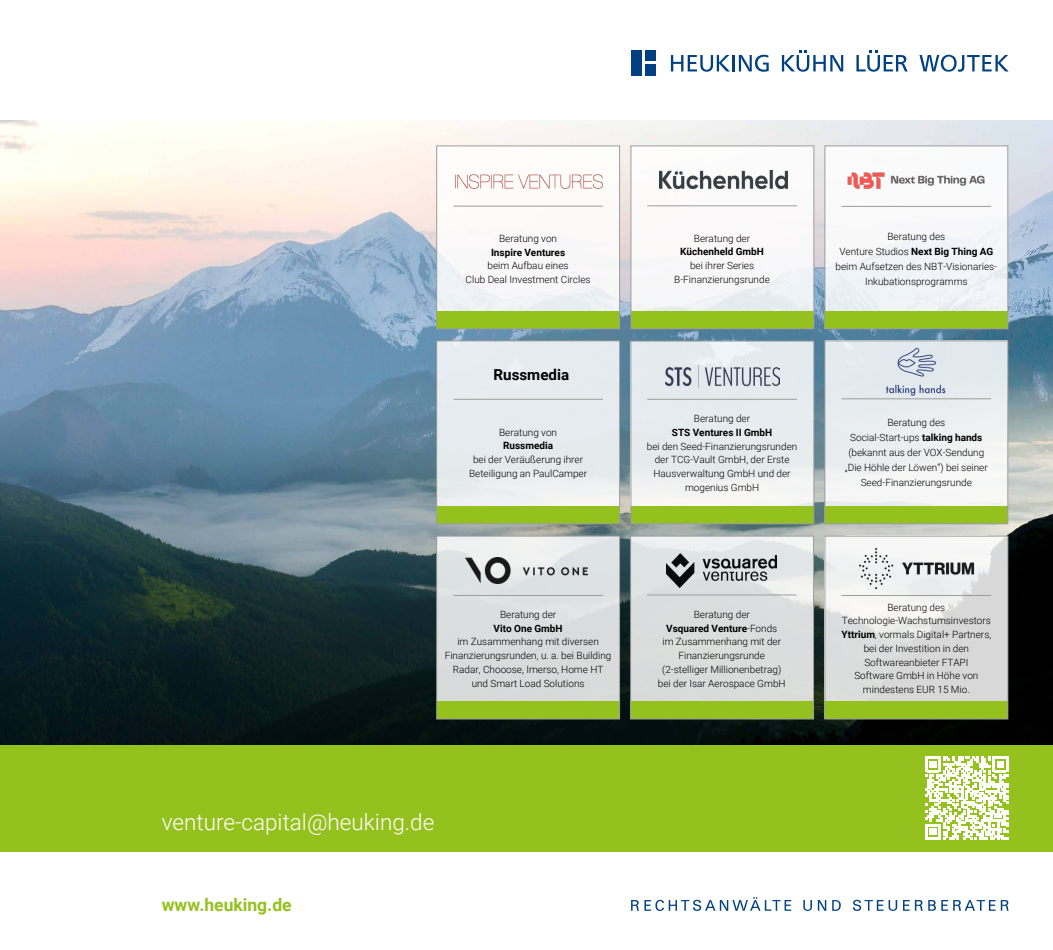
<style>
.page{position:relative;width:1053px;height:950px;background:#fff}
.page>*{position:absolute;margin:0;border:0;box-sizing:border-box;transform-origin:0 0}
.t1{font:300 22.5px "Roboto";color:#fff}
.t2{font:700 17.5px "Roboto";color:#95c11f}
.t3{font:700 15.12px "Roboto";color:#000}
.t4{font:300 10px/13.8px "Roboto";color:#000;text-align:center}
.t5{font:700 10px "Roboto";color:#000}
.s1{font-weight:700}
</style>
<div class="page">
<img style="left:0;top:120px;width:1052px;height:625px">
<svg style="left:919px;top:55px;width:89px;height:17px"></svg>
<svg style="left:671px;top:55px;width:97px;height:17px"></svg>
<div style="left:631px;top:51px;width:11px;height:25px;background:#004082"></div>
<div style="left:645px;top:51px;width:11px;height:10px;background:#004082"></div>
<div style="left:645px;top:64px;width:11px;height:12px;background:#004082"></div>
<svg style="left:781px;top:51px;width:62px;height:21px"></svg>
<svg style="left:856px;top:51px;width:51px;height:21px"></svg>
<svg style="left:631px;top:897px;width:377px;height:14px"></svg>
<div style="left:0;top:745px;width:1052px;height:106px;background:#95c11f"></div>
<svg style="left:925px;top:756px;width:83px;height:83px"></svg>
<div style="left:437px;top:146px;width:182px;height:174px;background:linear-gradient(to bottom,#fffefc,#f0f3f6)"></div>
<img style="left:450px;top:167px;width:164px;height:32px">
<hr style="left:453px;top:206px;width:150px;height:1px;background:#9d9d9c">
<div style="left:436px;top:311px;width:183px;height:18px;background:#95c11f"></div>
<div style="left:436px;top:146px;width:183px;height:183px;border:1px solid #9d9d9c"></div>
<svg style="left:632px;top:148px;width:180px;height:163px"></svg>
<hr style="left:647px;top:205px;width:149px;height:1px;background:#9d9d9c">
<div style="left:631px;top:311px;width:182px;height:18px;background:#95c11f"></div>
<img style="left:659px;top:171px;width:128px;height:17px">
<div style="left:630px;top:146px;width:184px;height:183px;border:1px solid #9d9d9c"></div>
<div style="left:824px;top:146px;width:183px;height:183px;background:linear-gradient(to right,#f5f7f9,#f4f6f9)"></div>
<hr style="left:841px;top:206px;width:150px;height:1px;background:#9d9d9c">
<div style="left:824px;top:311px;width:183px;height:18px;background:#95c11f"></div>
<img style="left:847px;top:172px;width:138px;height:17px">
<div style="left:824px;top:146px;width:183px;height:183px;border:1px solid #9d9d9c"></div>
<div style="left:436px;top:341px;width:183px;height:182px;background:#e5ebef"></div>
<hr style="left:453px;top:399px;width:150px;height:1px;background:#9d9d9c">
<div style="left:436px;top:506px;width:183px;height:17px;background:#95c11f"></div>
<div style="left:436px;top:341px;width:183px;height:183px;border:1px solid #9d9d9c"></div>
<div style="left:824px;top:341px;width:183px;height:165px;background:linear-gradient(to right,#e9eef0,#eff2f2)"></div>
<img style="left:881px;top:343px;width:70px;height:57px">
<hr style="left:841px;top:398px;width:150px;height:1px;background:#9d9d9c">
<div style="left:824px;top:506px;width:183px;height:18px;background:#95c11f"></div>
<div style="left:824px;top:341px;width:183px;height:183px;border:1px solid #9d9d9c"></div>
<div style="left:630px;top:341px;width:184px;height:166px;background:linear-gradient(to bottom,#e1e9ef,#eff1f1)"></div>
<img style="left:665px;top:365px;width:114px;height:22px">
<div style="left:631px;top:506px;width:182px;height:17px;background:#95c11f"></div>
<div style="left:436px;top:536px;width:183px;height:182px;background:linear-gradient(to bottom,#e4e9ea,#d4d6d6)"></div>
<hr style="left:453px;top:595px;width:150px;height:1px;background:#9d9d9c">
<img style="left:465px;top:558px;width:123px;height:25px">
<div style="left:437px;top:701px;width:182px;height:17px;background:#95c11f"></div>
<div style="left:436px;top:536px;width:183px;height:183px;border:1px solid #9d9d9c"></div>
<svg style="left:826px;top:538px;width:179px;height:163px;background:#dbdcdc"></svg>
<img style="left:845px;top:538px;width:141px;height:101px">
<hr style="left:841px;top:595px;width:150px;height:1px;background:#9d9d9c">
<div style="left:824px;top:701px;width:183px;height:17px;background:#95c11f"></div>
<div style="left:824px;top:536px;width:183px;height:183px;border:1px solid #9d9d9c"></div>
<svg style="left:632px;top:538px;width:179px;height:163px;background:#dcdfde"></svg>
<img style="left:666px;top:554px;width:110px;height:33px">
<hr style="left:647px;top:594px;width:149px;height:1px;background:#9d9d9c">
<div style="left:630px;top:701px;width:183px;height:17px;background:#95c11f"></div>
<div style="left:630px;top:536px;width:183px;height:183px;border:1px solid #9d9d9c"></div>
<div style="left:630px;top:341px;width:184px;height:183px;border:1px solid #9d9d9c"></div>
<hr style="left:647px;top:399px;width:149px;height:1px;background:#9d9d9c">
<p class="t4" style="left:499px;top:231px;width:59px">Beratung von</p>
<p class="t5" style="left:491px;top:245px;width:76px">Inspire Ventures</p>
<p class="t4" style="left:465px;top:258px;width:126px">beim Aufbau eines<br>Club Deal Investment Circles</p>
<h3 class="t3" style="left:493px;top:364px;width:77px">Russmedia</h3>
<p class="t4" style="left:499px;top:425px;width:59px">Beratung von</p>
<p class="t5" style="left:503px;top:439px;width:51px">Russmedia</p>
<p class="t4" style="left:469px;top:452px;width:119px">bei der Veräußerung ihrer<br>Beteiligung an PaulCamper</p>
<p class="t4" style="left:694px;top:231px;width:58px">Beratung der</p>
<p class="t5" style="left:680px;top:245px;width:85px">Küchenheld GmbH</p>
<p class="t4" style="left:674px;top:258px;width:97px">bei ihrer Series<br>B-Finanzierungsrunde</p>
<p class="t4" style="left:835px;top:229px;width:163px;line-height:15px">Beratung des<br>Venture Studios <span class="s1">Next Big Thing AG </span>beim Aufsetzen des NBT-Visionaries-<br>Inkubationsprogramms</p>
<p class="t4" style="left:694px;top:411px;width:58px">Beratung der</p>
<p class="t5" style="left:672px;top:425px;width:102px">STS Ventures II GmbH</p>
<p class="t4" style="left:646px;top:439px;width:152px">bei den Seed-Finanzierungsrunden der TCG-Vault GmbH, der Erste<br>Hausverwaltung GmbH und der mogenius GmbH</p>
<p class="t4" style="left:844px;top:415px;width:144px;line-height:15px">Beratung des<br>Social-Start-ups <span class="s1">talking hands </span>(bekannt aus der VOX-Sendung „Die Höhle der Löwen“) bei seiner<br>Seed-Finanzierungsrunde</p>
<p class="t4" style="left:500px;top:607px;width:58px">Beratung der</p>
<p class="t5" style="left:493px;top:621px;width:71px">Vito One GmbH</p>
<p class="t4" style="left:444px;top:634px;width:168px">im Zusammenhang mit diversen<br>Finanzierungsrunden, u. a. bei Building<br>Radar, Chooose, Imerso, Home HT und Smart Load Solutions</p>
<p class="t4" style="left:657px;top:607px;width:129px">Beratung der<br><span class="s1">Vsquared Venture</span>-Fonds<br>im Zusammenhang mit der<br>Finanzierungsrunde (2-stelliger Millionenbetrag) bei der Isar Aerospace GmbH</p>
<p class="t4" style="left:841px;top:600px;width:151px">Beratung des<br>Technologie-Wachstumsinvestors<br><span class="s1">Yttrium</span>, vormals Digital+ Partners, bei der Investition in den<br>Softwareanbieter FTAPI<br>Software GmbH in Höhe von mindestens EUR 15 Mio.</p>
<h1 class="t1" style="left:162px;top:806px;width:274px">venture-capital@heuking.de</h1>
<h2 class="t2" style="left:162px;top:892px;width:131px">www.heuking.de</h2>
</div>
